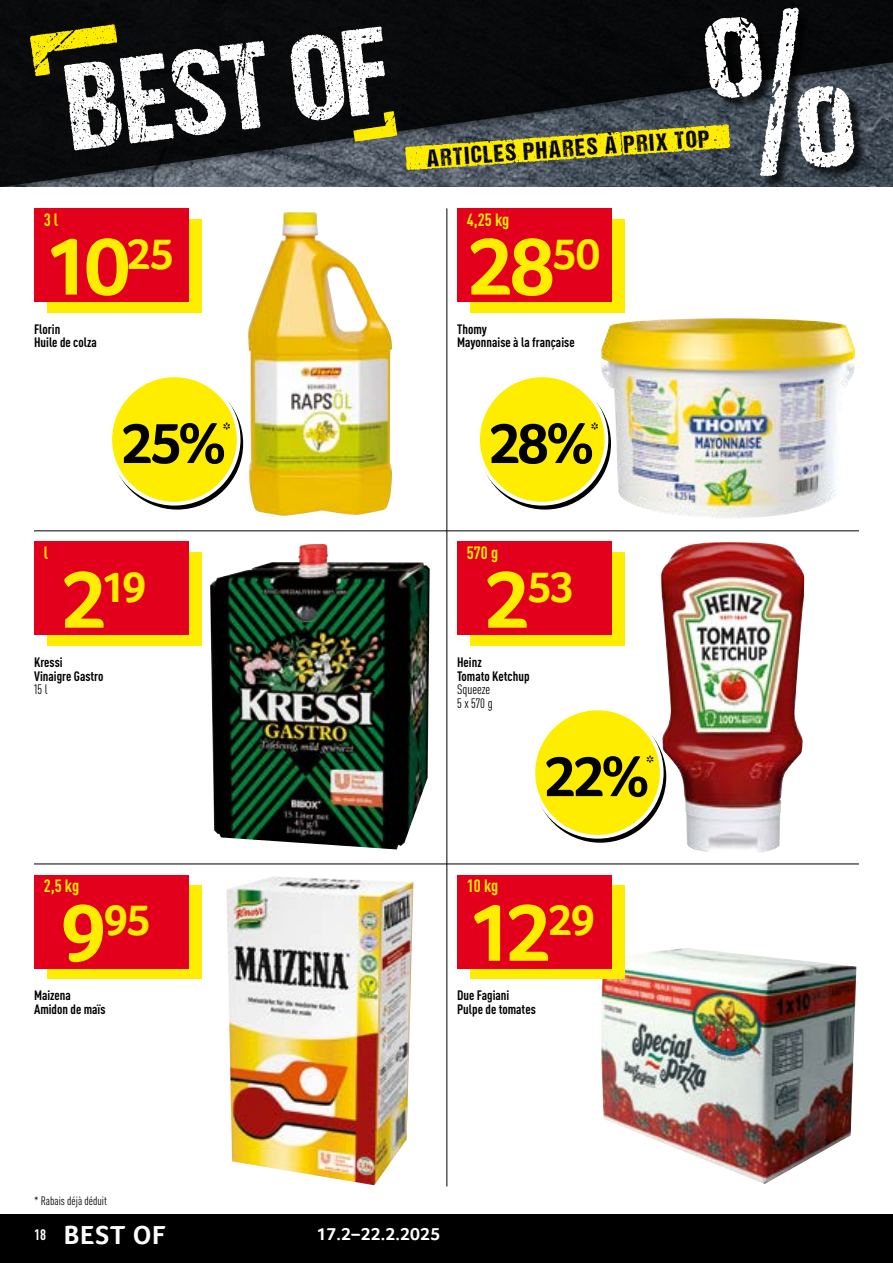
<style>
.page{position:relative;width:893px;height:1263px;background:#fff}
.page>*{position:absolute;margin:0;border:0;box-sizing:border-box;transform-origin:0 0}
.Preis_HOT{font:700 84px "Transgourmet";color:#ffed00}
.Rabattbutton{font:700 58.5px "Transgourmet";color:#000}
.Preis_HOT-2{font:700 44.55px "Transgourmet";color:#ffed00}
.t1{font:700 26.7px "Transgourmet";letter-spacing:.035em;color:#fff}
.t2{font:24.6px "DCC Ash";color:#000}
.Rabattbutton-2{font:700 19.5px "Transgourmet";color:#000}
.t3{font:700 18px "Transgourmet";letter-spacing:.01em;color:#fff}
.Unit_HOT{font:700 condensed 17.55px "DINOT";letter-spacing:-.005em;color:#ffed00}
.t4{font:700 condensed 15px "DINOT";color:#fff}
.t5{font:700 condensed 13.5px/13.5px "DINOT";color:#000}
.t6{font:condensed 13.5px "DINOT";color:#000}
.t7{font:condensed 12px "DINOT";color:#000}
.s1{font-size:84px}
</style>
<div class="page">
<hr style="left:446px;top:208px;width:1px;height:978px;background:#000">
<hr style="left:34px;top:530px;width:825px;height:1px;background:#000">
<hr style="left:34px;top:863px;width:825px;height:1px;background:#000">
<div style="left:0;top:1214px;width:893px;height:49px;background:#000"></div>
<svg style="left:0;top:0;width:893px;height:187px;background:#272b2f"></svg>
<div style="left:707px;top:10px;width:159px;height:178px;background:#000;opacity:.75"></div>
<svg style="left:29px;top:24px;width:368px;height:126px"></svg>
<div style="left:0;top:187px;width:893px;height:9px;background:#fff"></div>
<svg style="left:405px;top:7px;width:449px;height:169px;background:#4a4b37"></svg>
<img style="left:248px;top:212px;width:144px;height:304px">
<img style="left:601px;top:318px;width:254px;height:200px">
<img style="left:210px;top:544px;width:220px;height:305px">
<img style="left:661px;top:542px;width:143px;height:310px">
<img style="left:226px;top:876px;width:187px;height:309px">
<img style="left:601px;top:948px;width:255px;height:236px">
<div style="left:47px;top:219px;width:155px;height:94px;background:#ffed00"></div>
<div style="left:34px;top:208px;width:155px;height:94px;background:#e3001d"></div>
<div style="left:110px;top:375px;width:129px;height:129px;background:#ffed00;border-radius:50%"></div>
<div style="left:108px;top:373px;width:132px;height:133px;border:4px solid #fff;border-radius:50%"></div>
<div style="left:470px;top:219px;width:155px;height:94px;background:#ffed00"></div>
<div style="left:457px;top:208px;width:155px;height:94px;background:#e3001d"></div>
<svg style="left:481px;top:379px;width:128px;height:129px"></svg>
<div style="left:478px;top:375px;width:128px;height:129px;background:#ffed00;border-radius:50%"></div>
<div style="left:476px;top:373px;width:132px;height:133px;border:4px solid #fff;border-radius:50%"></div>
<div style="left:47px;top:552px;width:155px;height:94px;background:#ffed00"></div>
<div style="left:34px;top:541px;width:155px;height:94px;background:#e3001d"></div>
<div style="left:470px;top:552px;width:155px;height:94px;background:#ffed00"></div>
<div style="left:457px;top:541px;width:155px;height:94px;background:#e3001d"></div>
<div style="left:533px;top:708px;width:129px;height:129px;background:#ffed00;border-radius:50%"></div>
<div style="left:531px;top:707px;width:133px;height:132px;border:4px solid #fff;border-radius:50%"></div>
<div style="left:47px;top:885px;width:155px;height:94px;background:#ffed00"></div>
<div style="left:34px;top:874px;width:155px;height:94px;background:#e3001d"></div>
<div style="left:470px;top:885px;width:155px;height:94px;background:#ffed00"></div>
<div style="left:457px;top:874px;width:155px;height:94px;background:#e3001d"></div>
<h3 class="t2" style="left:426px;top:145px;width:285px;rotate:-4deg">ARTICLES PHARES A` PRIX TOP</h3>
<p class="Unit_HOT" style="left:44px;top:209px;width:16px">3 l</p>
<p class="Unit_HOT" style="left:467px;top:209px;width:44px">4,25 kg</p>
<p class="Preis_HOT" style="left:44px;top:217px;width:132px">10<sup>25</sup></p>
<p class="Preis_HOT" style="left:467px;top:217px;width:135px">28<sup>50</sup></p>
<p class="t5" style="left:34px;top:322px;width:64px">Florin<br>Huile de colza</p>
<p class="t5" style="left:457px;top:322px;width:119px">Thomy<br>Mayonnaise à la française</p>
<p class="Rabattbutton" style="left:121px;top:409px;width:107px">25%</p>
<p class="Rabattbutton-2" style="left:223px;top:418px;width:10px">*</p>
<p class="Rabattbutton" style="left:488px;top:409px;width:108px">28%</p>
<p class="Rabattbutton-2" style="left:591px;top:418px;width:10px">*</p>
<p class="Unit_HOT" style="left:44px;top:542px;width:6px">l</p>
<p class="Unit_HOT" style="left:467px;top:542px;width:33px">570 g</p>
<p class="Preis_HOT-2" style="left:61px;top:561px;width:88px"><span class="s1">2</span>19</p>
<p class="Preis_HOT-2" style="left:484px;top:561px;width:92px"><span class="s1">2</span>53</p>
<p class="t5" style="left:34px;top:655px;width:71px">Kressi<br>Vinaigre Gastro</p>
<p class="t6" style="left:34px;top:681px;width:15px">15 l</p>
<p class="t5" style="left:457px;top:655px;width:74px">Heinz<br>Tomato Ketchup</p>
<p class="t6" style="left:457px;top:681px;width:35px">Squeeze</p>
<p class="t6" style="left:457px;top:695px;width:37px">5 x 570 g</p>
<p class="Rabattbutton" style="left:544px;top:742px;width:107px">22%</p>
<p class="Rabattbutton-2" style="left:646px;top:751px;width:10px">*</p>
<p class="Unit_HOT" style="left:44px;top:875px;width:37px">2,5 kg</p>
<p class="Unit_HOT" style="left:467px;top:875px;width:33px">10 kg</p>
<p class="Preis_HOT-2" style="left:61px;top:894px;width:92px"><span class="s1">9</span>95</p>
<p class="Preis_HOT" style="left:467px;top:883px;width:130px">12<sup>29</sup></p>
<p class="t5" style="left:34px;top:988px;width:73px">Maizena<br>Amidon de maïs</p>
<p class="t5" style="left:457px;top:988px;width:80px">Due Fagiani<br>Pulpe de tomates</p>
<p class="t7" style="left:34px;top:1194px;width:75px">* Rabais déjà déduit</p>
<h3 class="t1" style="left:64px;top:1220px;width:103px">BEST OF</h3>
<h3 class="t3" style="left:316px;top:1224px;width:125px">17.2–22.2.2025</h3>
<p class="t4" style="left:34px;top:1226px;width:14px">18</p>
</div>
